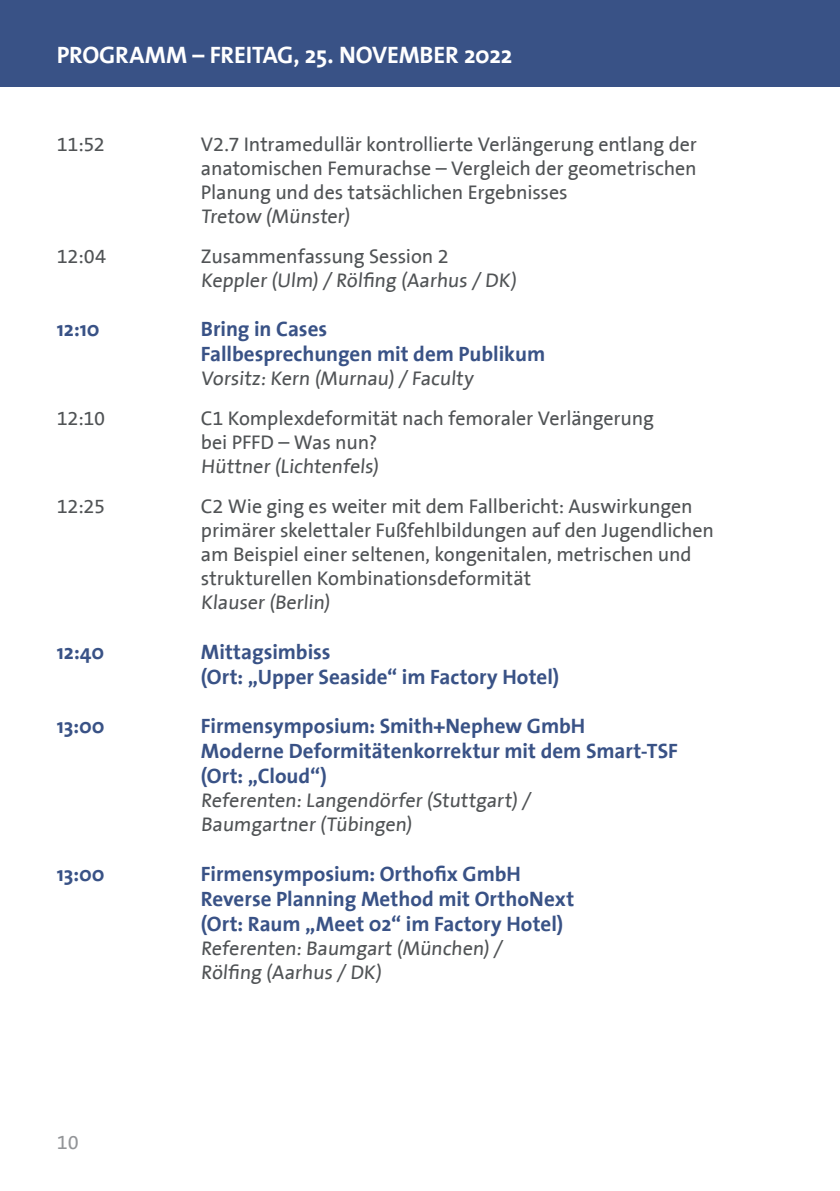
<style>
.page{position:relative;width:840px;height:1191px;background:#fff}
.page>*{position:absolute;margin:0;border:0;box-sizing:border-box;transform-origin:0 0}
.t1{font:700 24px "The Sans";letter-spacing:-.01em;color:#fff}
.t2{font:700 21px/25.2px "The Sans";color:#395286}
.t3{font:20px/24px "The Sans B5 Plain";letter-spacing:-.005em;color:#505355}
.t4{font:20px "The Sans B5 Plain";color:#939598}
</style>
<div class="page">
<div style="left:0;top:0;width:839px;height:87px;background:#395286"></div>
<p class="t1" style="left:57px;top:44px;width:457px">PROGRAMM – FREITAG, 25. NOVEMBER 2022</p>
<p class="t3" style="left:57px;top:133px;width:49px">11:52</p>
<p class="t3" style="left:201px;top:133px;width:497px">V2.7 Intramedullär kontrollierte Verlängerung entlang der anatomischen Femurachse – Vergleich der geometrischen Planung und des tatsächlichen Ergebnisses<br>Tretow (Münster)</p>
<p class="t3" style="left:57px;top:245px;width:51px">12:04</p>
<p class="t3" style="left:201px;top:245px;width:319px">Zusammenfassung Session 2<br>Keppler (Ulm) / Rölfing (Aarhus / DK)</p>
<p class="t2" style="left:57px;top:318px;width:44px">12:10</p>
<p class="t2" style="left:201px;top:318px;width:345px">Bring in Cases<br>Fallbesprechungen mit dem Publikum</p>
<p class="t3" style="left:201px;top:367px;width:274px">Vorsitz: Kern (Murnau) / Faculty</p>
<p class="t3" style="left:57px;top:407px;width:50px">12:10</p>
<p class="t3" style="left:201px;top:407px;width:454px">C1 Komplexdeformität nach femoraler Verlängerung bei PFFD – Was nun?<br>Hüttner (Lichtenfels)</p>
<p class="t3" style="left:57px;top:495px;width:50px">12:25</p>
<p class="t3" style="left:201px;top:495px;width:514px">C2 Wie ging es weiter mit dem Fallbericht: Auswirkungen primärer skelettaler Fußfehlbildungen auf den Jugendlichen am Beispiel einer seltenen, kongenitalen, metrischen und strukturellen Kombinationsdeformität<br>Klauser (Berlin)</p>
<p class="t2" style="left:57px;top:640px;width:49px">12:40</p>
<p class="t2" style="left:201px;top:640px;width:360px">Mittagsimbiss<br>(Ort: „Upper Seaside“ im Factory Hotel)</p>
<p class="t2" style="left:57px;top:715px;width:49px">13:00</p>
<p class="t2" style="left:201px;top:715px;width:478px">Firmensymposium: Smith+Nephew GmbH<br>Moderne Deformitätenkorrektur mit dem Smart-TSF (Ort: „Cloud“)</p>
<p class="t3" style="left:201px;top:789px;width:331px">Referenten: Langendörfer (Stuttgart) /<br>Baumgartner (Tübingen)</p>
<p class="t2" style="left:57px;top:860px;width:49px">13:00</p>
<p class="t2" style="left:201px;top:860px;width:375px">Firmensymposium: Orthofix GmbH<br>Reverse Planning Method mit OrthoNext (Ort: Raum „Meet 02“ im Factory Hotel)</p>
<p class="t3" style="left:201px;top:937px;width:303px">Referenten: Baumgart (München) /<br>Rölfing (Aarhus / DK)</p>
<p class="t4" style="left:57px;top:1133px;width:23px">10</p>
</div>
